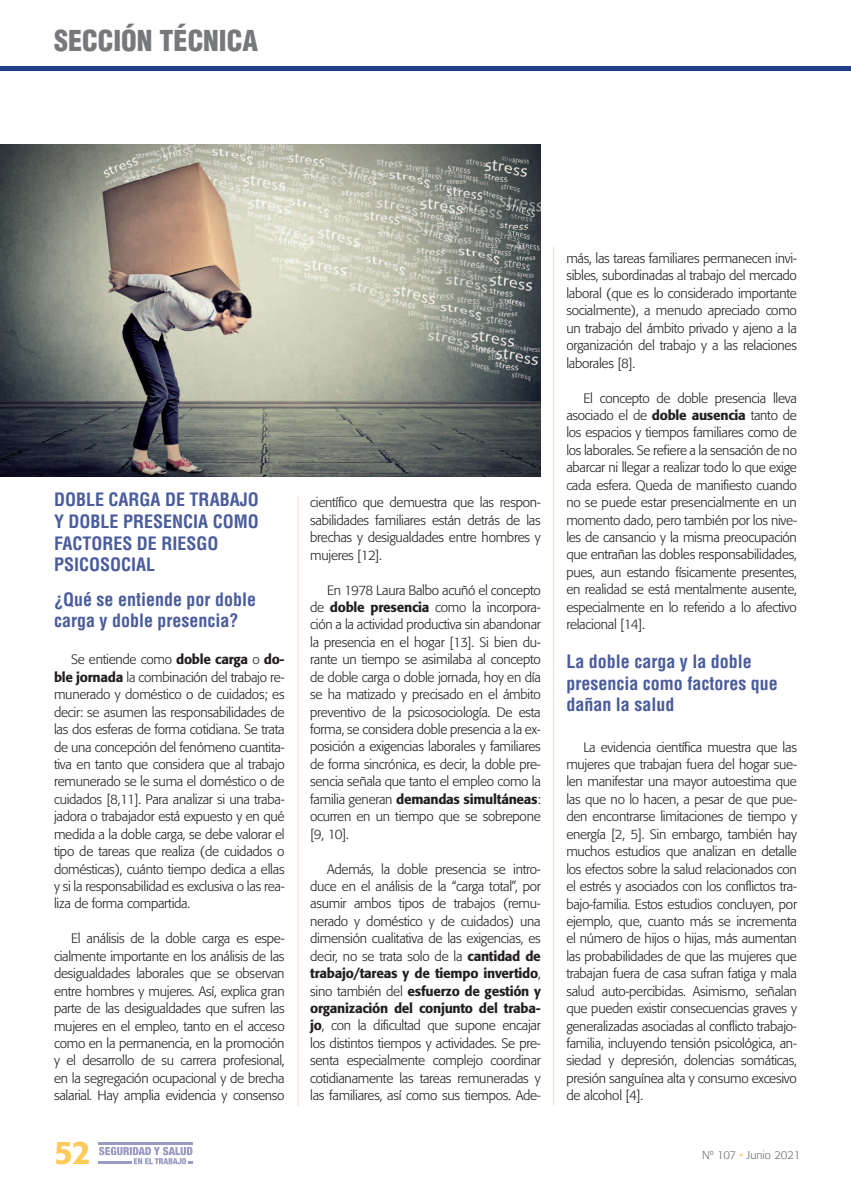
<style>
.page{position:relative;width:851px;height:1191px;background:#fff}
.page>*{position:absolute;margin:0;border:0;box-sizing:border-box;transform-origin:0 0}
.t1{font:500 32.4px "Formata";color:#feca5a}
.t2{font:900 condensed 28.05px "Helvetica LT Std";color:#76787b}
.t3{font:700 condensed 18px/21.6px "Helvetica LT Std";color:#4a5c9c}
.t4{font:300 13.5px/17.4px "Formata";letter-spacing:-.02em;color:#231f20;text-align:justify}
.t5{font:300 11.25px "Formata";color:#6c6d70}
.s1{font-weight:500}
.s2{color:#fece64}
</style>
<div class="page">
<hr style="left:0;top:67px;width:850px;height:4px;background:#20418a">
<hr style="left:98px;top:1142px;width:95px;height:2px;background:#999bc4">
<hr style="left:98px;top:1161px;width:34px;height:3px;background:#999bc4">
<svg style="left:99px;top:1146px;width:94px;height:18px"></svg>
<hr style="left:298px;top:495px;width:1px;height:611px;background:#ece1c5">
<hr style="left:553px;top:247px;width:1px;height:859px;background:#ece1c5">
<img style="left:0;top:145px;width:540px;height:331px">
<h2 class="t2" style="left:54px;top:23px;width:205px">SECCIÓN TÉCNICA</h2>
<h3 class="t3" style="left:54px;top:489px;width:206px">DOBLE CARGA DE TRABAJO<br>Y DOBLE PRESENCIA COMO<br>FACTORES DE RIESGO<br>PSICOSOCIAL</h3>
<h3 class="t3" style="left:54px;top:588px;width:203px">¿Qué se entiende por doble carga y doble presencia?</h3>
<p class="t4" style="left:54px;top:651px;width:232px;text-indent:17px">Se entiende como <span class="s1">doble carga</span> o <span class="s1">do&shy;ble jornada</span> la combinación del trabajo re&shy;munerado y doméstico o de cuidados; es decir: se asumen las responsabilidades de las dos esferas de forma cotidiana. Se trata de una concepción del fenómeno cuantita&shy;tiva en tanto que considera que al trabajo remunerado se le suma el doméstico o de cuidados [8,11]. Para analizar si una traba&shy;jadora o trabajador está expuesto y en qué medida a la doble carga, se debe valorar el tipo de tareas que realiza (de cuidados o domésticas), cuánto tiempo dedica a ellas y si la responsabilidad es exclusiva o las rea&shy;liza de forma compartida.</p>
<p class="t4" style="left:54px;top:930px;width:232px;text-indent:17px">El análisis de la doble carga es espe&shy;cialmente importante en los análisis de las desigualdades laborales que se observan entre hombres y mujeres. Así, explica gran parte de las desigualdades que sufren las mujeres en el empleo, tanto en el acceso como en la permanencia, en la promoción y el desarrollo de su carrera profesional, en la segregación ocupacional y de brecha salarial. Hay amplia evidencia y consenso</p>
<p class="t4" style="left:310px;top:494px;width:232px">científico que demuestra que las respon&shy;sabilidades familiares están detrás de las brechas y desigualdades entre hombres y mujeres [12].</p>
<p class="t4" style="left:310px;top:581px;width:232px;text-indent:17px">En 1978 Laura Balbo acuñó el concepto de <span class="s1">doble presencia</span> como la incorpora&shy;ción a la actividad productiva sin abandonar la presencia en el hogar [13]. Si bien du&shy;rante un tiempo se asimilaba al concepto de doble carga o doble jornada, hoy en día se ha matizado y precisado en el ámbito preventivo de la psicosociología. De esta forma, se considera doble presencia a la ex&shy;posición a exigencias laborales y familiares de forma sincrónica, es decir, la doble pre&shy;sencia señala que tanto el empleo como la familia generan <span class="s1">demandas simultáneas</span>: ocurren en un tiempo que se sobrepone [9, 10].</p>
<p class="t4" style="left:310px;top:860px;width:232px;text-indent:17px">Además, la doble presencia se intro&shy;duce en el análisis de la “carga total”, por asumir ambos tipos de trabajos (remu&shy;nerado y doméstico y de cuidados) una dimensión cualitativa de las exigencias, es decir, no se trata solo de la <span class="s1">cantidad de trabajo/tareas y de tiempo invertido</span>, sino también del <span class="s1">esfuerzo de gestión y organización del conjunto del traba&shy;jo</span>, con la dificultad que supone encajar los distintos tiempos y actividades. Se pre&shy;senta especialmente complejo coordinar cotidianamente las tareas remuneradas y las familiares, así como sus tiempos. Ade-</p>
<p class="t4" style="left:566px;top:250px;width:232px">más, las tareas familiares permanecen invi&shy;sibles, subordinadas al trabajo del mercado laboral (que es lo considerado importante socialmente), a menudo apreciado como un trabajo del ámbito privado y ajeno a la organización del trabajo y a las relaciones laborales [8].</p>
<p class="t4" style="left:566px;top:389px;width:232px;text-indent:17px">El concepto de doble presencia lleva asociado el de <span class="s1">doble ausencia</span> tanto de los espacios y tiempos familiares como de los laborales. Se refiere a la sensación de no abarcar ni llegar a realizar todo lo que exige cada esfera. Queda de manifiesto cuando no se puede estar presencialmente en un momento dado, pero también por los nive&shy;les de cansancio y la misma preocupación que entrañan las dobles responsabilidades, pues, aun estando físicamente presentes, en realidad se está mentalmente ausente, especialmente en lo referido a lo afectivo relacional [14].</p>
<h3 class="t3" style="left:566px;top:650px;width:213px">La doble carga y la doble presencia como factores que dañan la salud</h3>
<p class="t4" style="left:566px;top:738px;width:232px;text-indent:17px">La evidencia científica muestra que las mujeres que trabajan fuera del hogar sue&shy;len manifestar una mayor autoestima que las que no lo hacen, a pesar de que pue&shy;den encontrarse limitaciones de tiempo y energía [2, 5]. Sin embargo, también hay muchos estudios que analizan en detalle los efectos sobre la salud relacionados con el estrés y asociados con los conflictos tra&shy;bajo-familia. Estos estudios concluyen, por ejemplo, que, cuanto más se incrementa el número de hijos o hijas, más aumentan las probabilidades de que las mujeres que trabajan fuera de casa sufran fatiga y mala salud auto-percibidas. Asimismo, señalan que pueden existir consecuencias graves y generalizadas asociadas al conflicto trabajo&shy;familia, incluyendo tensión psicológica, an&shy;siedad y depresión, dolencias somáticas, presión sanguínea alta y consumo excesivo de alcohol [4].</p>
<h1 class="t1" style="left:54px;top:1132px;width:39px">52</h1>
<p class="t5" style="left:702px;top:1148px;width:100px">Nº 107 <span class="s2">•</span> Junio 2021</p>
</div>
